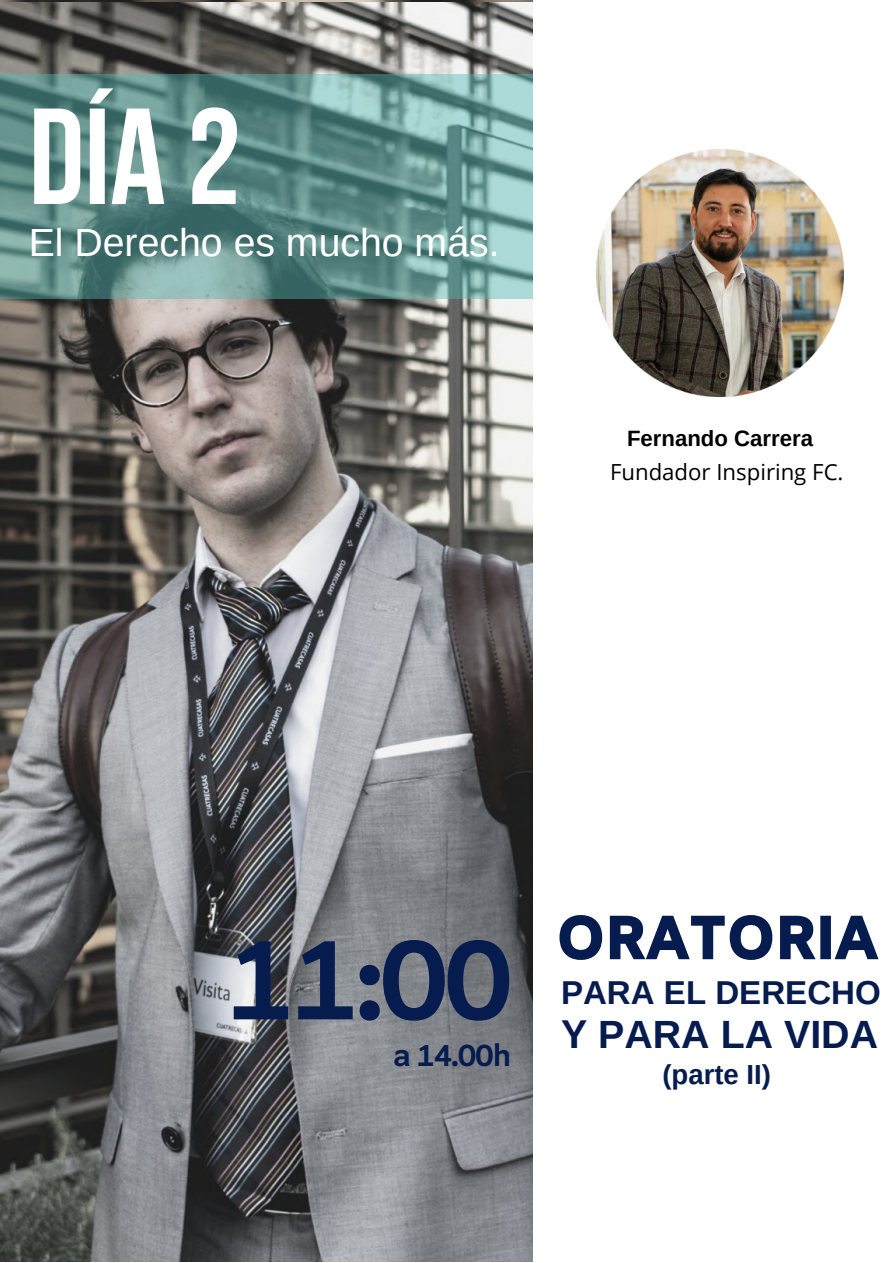
<style>
.page{position:relative;width:893px;height:1263px;background:#fff}
.page>*{position:absolute;margin:0;border:0;box-sizing:border-box;transform-origin:0 0}
.t1{font:700 136.2px "Bebas Neue";color:#fff}
.t2{font:700 112.05px "Amiko";color:#061c4e}
.t3{font:58.2px "CA Generated";color:#061c4e}
.t4{font:39.3px "Arimo";color:#fff}
.t5{font:700 39.3px "Arimo";color:#061c4e}
.t6{font:700 33px "Arimo";color:#061c4e}
.t7{font:700 30.15px "Amiko";color:#061c4e}
.t8{font:700 27.6px "Arimo";color:#061c4e}
.t9{font:22.2px "Open Sans";color:#000}
.t10{font:700 22.2px "Arimo";color:#000}
</style>
<div class="page">
<img style="left:0;top:2px;width:532px;height:1259px">
<svg style="left:0;top:74px;width:532px;height:225px;background:#63908d"></svg>
<img style="left:596px;top:149px;width:247px;height:247px">
<p class="t1" style="left:29px;top:102px;width:213px">DÍA 2</p>
<p class="t4" style="left:29px;top:220px;width:472px">El Derecho es mucho más.</p>
<p class="t10" style="left:627px;top:426px;width:187px">Fernando Carrera</p>
<p class="t9" style="left:610px;top:456px;width:235px">Fundador Inspiring FC.</p>
<p class="t2" style="left:226px;top:915px;width:288px">11:00</p>
<p class="t7" style="left:393px;top:1037px;width:120px">a 14.00h</p>
<p class="t3" style="left:556px;top:903px;width:323px">ORATORIA</p>
<p class="t6" style="left:561px;top:973px;width:321px">PARA EL DERECHO</p>
<p class="t5" style="left:561px;top:1012px;width:318px">Y PARA LA VIDA</p>
<p class="t8" style="left:662px;top:1058px;width:110px">(parte II)</p>
</div>
